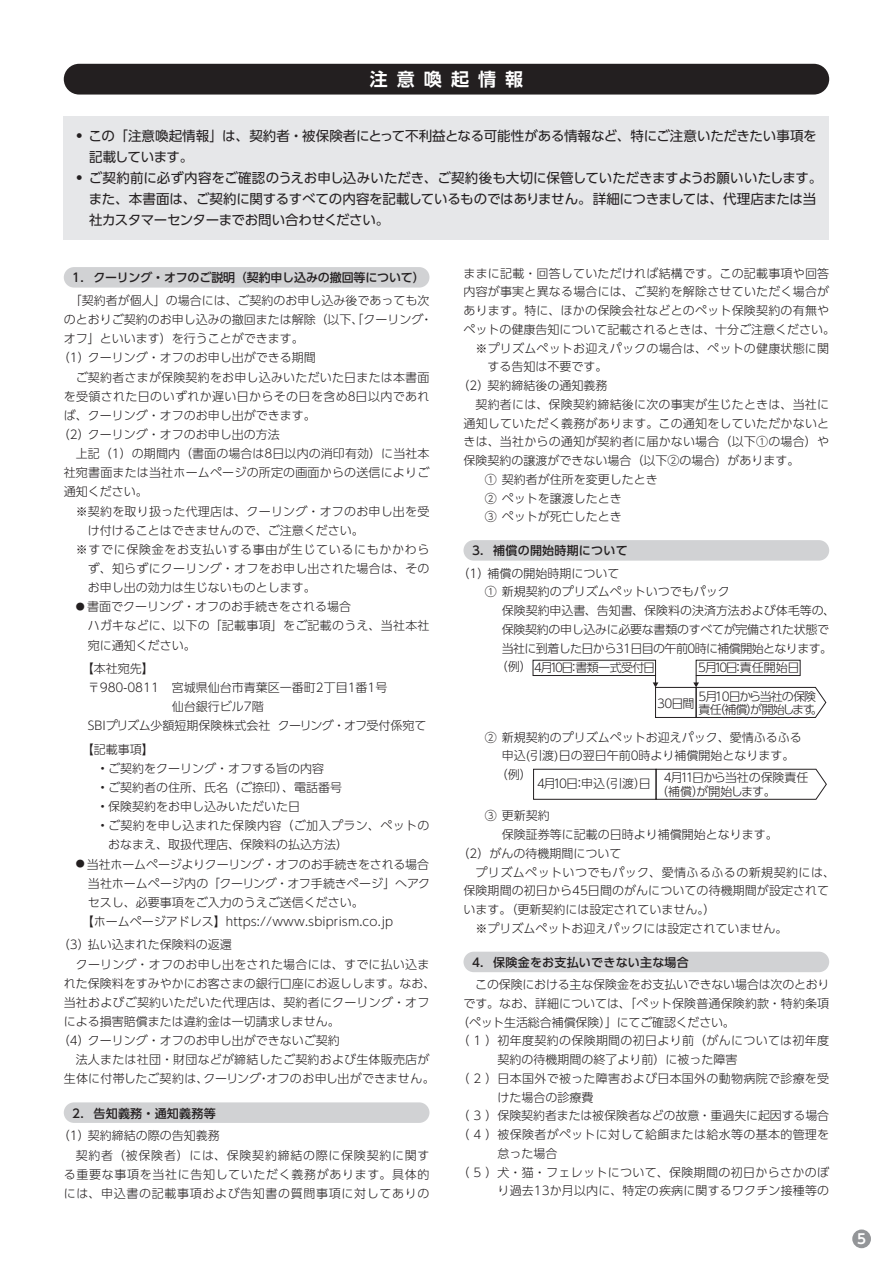
<style>
.page{position:relative;width:893px;height:1263px;background:#fff}
.page>*{position:absolute;margin:0;border:0;box-sizing:border-box;transform-origin:0 0}
.t1{font:700 18px "UD Shin Go Pr 6 N De";letter-spacing:.5em;color:#fff}
.t2{font:13.5px/21px "UD Shin Go Pro";letter-spacing:-.015em;color:#231f20}
.t3{font:700 13.5px "UD Shin Go NT Pro De";color:#fff}
.t4{font:300 12px/19.2px "UD Shin Go Pro";color:#231f20}
.t5{font:300 12px "UD Shin Go Pro";letter-spacing:.02em;color:#231f20}
.t6{font:300 12px "UD Shin Go Pro";letter-spacing:.025em;color:#231f20}
.t7{font:300 12px "UD Shin Go Pro";letter-spacing:.055em;color:#231f20}
.t8{font:300 12px "UD Shin Go Pro";letter-spacing:.03em;color:#231f20}
.t9{font:300 12px "UD Shin Go Pro";letter-spacing:.035em;color:#231f20}
.t10{font:500 12px "UD Shin Go Pro";letter-spacing:.02em;color:#231f20}
.t11{font:300 12px "UD Shin Go Pro";letter-spacing:-.05em;color:#231f20}
.t12{font:300 12px/13.5px "UD Shin Go Pro";letter-spacing:-.06em;color:#231f20}
.t13{font:500 12px "UD Shin Go Pro";letter-spacing:-.015em;color:#231f20}
.t14{font:300 12px "UD Shin Go Pro";letter-spacing:.06em;color:#231f20}
.t15{font:300 12px "UD Shin Go Pro";letter-spacing:-.025em;color:#231f20}
.t16{font:300 12px/13.5px "UD Shin Go Pro";letter-spacing:-.08em;color:#231f20}
.t17{font:300 12px "UD Shin Go Pro";letter-spacing:-.085em;color:#231f20}
.s1{font-weight:800}
.s2{font-size:9px}
</style>
<div class="page">
<div style="left:64px;top:64px;width:765px;height:31px;background:#231f20;border-radius:15px"></div>
<div style="left:64px;top:116px;width:765px;height:123px;background:#e6e7e9"></div>
<div style="left:64px;top:267px;width:365px;height:21px;background:#d1d2d4;border-radius:10px"></div>
<div style="left:64px;top:1102px;width:365px;height:21px;background:#d1d2d4;border-radius:10px"></div>
<div style="left:463px;top:540px;width:366px;height:21px;background:#d1d2d4;border-radius:10px"></div>
<div style="left:463px;top:952px;width:366px;height:20px;background:#d1d2d4;border-radius:10px"></div>
<div style="left:533px;top:660px;width:123px;height:16px;border:1px solid #231f20"></div>
<div style="left:655px;top:687px;width:41px;height:31px;border:1px solid #231f20"></div>
<svg style="left:653px;top:675px;width:5px;height:12px"></svg>
<svg style="left:693px;top:675px;width:133px;height:43px"></svg>
<div style="left:533px;top:769px;width:123px;height:30px;border:1px solid #231f20"></div>
<svg style="left:656px;top:769px;width:171px;height:31px"></svg>
<div style="left:852px;top:1229px;width:19px;height:19px;background:#939598;border-radius:50%"></div>
<h1 class="t1" style="left:370px;top:65px;width:155px">注意喚起情報</h1>
<p class="t2" style="left:89px;top:125px;width:729px;text-indent:-13px"><span class="s1">•</span> この「注意喚起情報」は、契約者・被保険者にとって不利益となる可能性がある情報など、特にご注意いただきたい事項を記載しています。</p>
<p class="t2" style="left:89px;top:167px;width:735px;text-indent:-12px"><span class="s1">•</span> ご契約前に必ず内容をご確認のうえお申し込みいただき、ご契約後も大切に保管していただきますようお願いいたします。また、本書面は、ご契約に関するすべての内容を記載しているものではありません。詳細につきましては、代理店または当社カスタマーセンターまでお問い合わせください。</p>
<p class="t13" style="left:72px;top:268px;width:354px">1. クーリング・オフのご説明（契約申し込みの撤回等について）</p>
<p class="t4" style="left:64px;top:290px;width:367px">　「契約者が個人」の場合には、ご契約のお申し込み後であっても次</p>
<p class="t4" style="left:64px;top:310px;width:370px">のとおりご契約のお申し込みの撤回または解除（以下、「クーリング・</p>
<p class="t4" style="left:64px;top:329px;width:241px">オフ」といいます）を行うことができます。</p>
<p class="t4" style="left:58px;top:348px;width:259px">（1）クーリング・オフのお申し出ができる期間</p>
<p class="t4" style="left:76px;top:367px;width:355px">ご契約者さまが保険契約をお申し込みいただいた日または本書面</p>
<p class="t8" style="left:64px;top:386px;width:367px">を受領された日のいずれか遅い日からその日を含め8日以内であれ</p>
<p class="t4" style="left:64px;top:405px;width:253px">ば、クーリング・オフのお申し出ができます。</p>
<p class="t4" style="left:58px;top:424px;width:223px">（2）クーリング・オフのお申し出の方法</p>
<p class="t4" style="left:76px;top:444px;width:355px">上記（1）の期間内（書面の場合は8日以内の消印有効）に当社本</p>
<p class="t4" style="left:64px;top:463px;width:367px">社宛書面または当社ホームページの所定の画面からの送信によりご</p>
<p class="t4" style="left:64px;top:482px;width:85px">通知ください。</p>
<p class="t5" style="left:76px;top:501px;width:355px">※契約を取り扱った代理店は、クーリング・オフのお申し出を受</p>
<p class="t4" style="left:88px;top:520px;width:277px">け付けることはできませんので、ご注意ください。</p>
<p class="t7" style="left:76px;top:540px;width:355px">※すでに保険金をお支払いする事由が生じているにもかかわら</p>
<p class="t5" style="left:88px;top:559px;width:343px">ず、知らずにクーリング・オフをお申し出された場合は、その</p>
<p class="t4" style="left:88px;top:578px;width:229px">お申し出の効力は生じないものとします。</p>
<p class="t4" style="left:88px;top:597px;width:343px;text-indent:-12px"><span class="s2">●</span> 書面でクーリング・オフのお手続きをされる場合<br>ハガキなどに、以下の「記載事項」をご記載のうえ、当社本社宛に通知ください。</p>
<p class="t4" style="left:82px;top:658px;width:73px">【本社宛先】</p>
<p class="t4" style="left:88px;top:677px;width:301px">〒980-0811 宮城県仙台市青葉区一番町2丁目1番1号</p>
<p class="t4" style="left:172px;top:697px;width:93px">仙台銀行ビル7階</p>
<p class="t4" style="left:88px;top:716px;width:340px">SBIプリズム少額短期保険株式会社 クーリング・オフ受付係宛て</p>
<p class="t4" style="left:82px;top:739px;width:73px">【記載事項】</p>
<p class="t4" style="left:85px;top:758px;width:241px">　 • ご契約をクーリング・オフする旨の内容</p>
<p class="t4" style="left:85px;top:777px;width:259px">　 • ご契約者の住所、氏名（ご捺印）、電話番号</p>
<p class="t4" style="left:85px;top:796px;width:217px">　 • 保険契約をお申し込みいただいた日</p>
<p class="t9" style="left:85px;top:816px;width:346px">　 • ご契約を申し込まれた保険内容（ご加入プラン、ペットの</p>
<p class="t4" style="left:108px;top:835px;width:241px">おなまえ、取扱代理店、保険料の払込方法）</p>
<p class="t4" style="left:76px;top:854px;width:355px"><span class="s2">●</span> 当社ホームページよりクーリング・オフのお手続きをされる場合</p>
<p class="t4" style="left:76px;top:873px;width:356px">　当社ホームページ内の「クーリング・オフ手続きページ」へアク</p>
<p class="t4" style="left:88px;top:892px;width:278px">セスし、必要事項をご入力のうえご送信ください。</p>
<p class="t4" style="left:82px;top:911px;width:313px">【ホームページアドレス】https://www.sbiprism.co.jp</p>
<p class="t4" style="left:58px;top:935px;width:175px">（3）払い込まれた保険料の返還</p>
<p class="t5" style="left:76px;top:954px;width:355px">クーリング・オフのお申し出をされた場合には、すでに払い込ま</p>
<p class="t4" style="left:64px;top:973px;width:373px">れた保険料をすみやかにお客さまの銀行口座にお返しします。なお、</p>
<p class="t4" style="left:64px;top:992px;width:367px">当社およびご契約いただいた代理店は、契約者にクーリング・オフ</p>
<p class="t4" style="left:64px;top:1011px;width:277px">による損害賠償または違約金は一切請求しません。</p>
<p class="t4" style="left:58px;top:1030px;width:283px">（4）クーリング・オフのお申し出ができないご契約</p>
<p class="t4" style="left:76px;top:1050px;width:355px">法人または社団・財団などが締結したご契約および生体販売店が</p>
<p class="t4" style="left:64px;top:1069px;width:372px">生体に付帯したご契約は、クーリング・オフのお申し出ができません。</p>
<p class="t10" style="left:72px;top:1103px;width:145px">2. 告知義務・通知義務等</p>
<p class="t4" style="left:58px;top:1126px;width:163px">（1）契約締結の際の告知義務</p>
<p class="t14" style="left:76px;top:1145px;width:355px">契約者（被保険者）には、保険契約締結の際に保険契約に関す</p>
<p class="t7" style="left:64px;top:1164px;width:367px">る重要な事項を当社に告知していただく義務があります。具体的</p>
<p class="t7" style="left:64px;top:1183px;width:367px">には、申込書の記載事項および告知書の質問事項に対してありの</p>
<p class="t5" style="left:463px;top:263px;width:367px">ままに記載・回答していただければ結構です。この記載事項や回答</p>
<p class="t4" style="left:463px;top:282px;width:367px">内容が事実と異なる場合には、ご契約を解除させていただく場合が</p>
<p class="t4" style="left:463px;top:301px;width:367px">あります。特に、ほかの保険会社などとのペット保険契約の有無や</p>
<p class="t4" style="left:463px;top:319px;width:373px">ペットの健康告知について記載されるときは、十分ご注意ください。</p>
<p class="t4" style="left:475px;top:338px;width:355px">※プリズムペットお迎えパックの場合は、ペットの健康状態に関</p>
<p class="t4" style="left:487px;top:357px;width:121px">する告知は不要です。</p>
<p class="t4" style="left:457px;top:375px;width:151px">（2）契約締結後の通知義務</p>
<p class="t5" style="left:475px;top:395px;width:355px">契約者には、保険契約締結後に次の事実が生じたときは、当社に</p>
<p class="t4" style="left:463px;top:413px;width:367px">通知していただく義務があります。この通知をしていただかないと</p>
<p class="t4" style="left:463px;top:432px;width:367px">きは、当社からの通知が契約者に届かない場合（以下①の場合）や</p>
<p class="t4" style="left:463px;top:450px;width:338px">保険契約の譲渡ができない場合（以下②の場合）があります。</p>
<p class="t4" style="left:485px;top:469px;width:175px">① 契約者が住所を変更したとき</p>
<p class="t4" style="left:485px;top:488px;width:139px">② ペットを譲渡したとき</p>
<p class="t4" style="left:485px;top:507px;width:139px">③ ペットが死亡したとき</p>
<p class="t10" style="left:472px;top:541px;width:157px">3. 補償の開始時期について</p>
<p class="t4" style="left:457px;top:563px;width:163px">（1）補償の開始時期について</p>
<p class="t4" style="left:485px;top:582px;width:247px">① 新規契約のプリズムペットいつでもパック</p>
<p class="t4" style="left:502px;top:600px;width:335px">保険契約申込書、告知書、保険料の決済方法および体毛等の、</p>
<p class="t15" style="left:502px;top:620px;width:329px">保険契約の申し込みに必要な書類のすべてが完備された状態で</p>
<p class="t11" style="left:502px;top:638px;width:332px">当社に到着した日から31日目の午前0時に補償開始となります。</p>
<p class="t17" style="left:496px;top:658px;width:161px">（例） 4月10日：書類一式受付日</p>
<p class="t11" style="left:698px;top:658px;width:103px">5月10日：責任開始日</p>
<p class="t4" style="left:657px;top:693px;width:39px">30日間</p>
<p class="t16" style="left:699px;top:689px;width:126px">5月10日から当社の保険責任（補償）が開始します。</p>
<p class="t4" style="left:485px;top:727px;width:319px">② 新規契約のプリズムペットお迎えパック、愛情ふるふる</p>
<p class="t4" style="left:502px;top:745px;width:294px">申込(引渡)日の翌日午前0時より補償開始となります。</p>
<p class="t4" style="left:496px;top:764px;width:37px">（例）</p>
<p class="t4" style="left:485px;top:806px;width:67px">③ 更新契約</p>
<p class="t4" style="left:502px;top:824px;width:278px">保険証券等に記載の日時より補償開始となります。</p>
<p class="t4" style="left:457px;top:843px;width:165px">（2）がんの待機期間について</p>
<p class="t9" style="left:475px;top:862px;width:361px">プリズムペットいつでもパック、愛情ふるふるの新規契約には、</p>
<p class="t4" style="left:463px;top:881px;width:367px">保険期間の初日から45日間のがんについての待機期間が設定されて</p>
<p class="t4" style="left:463px;top:899px;width:253px">います。（更新契約には設定されていません。）</p>
<p class="t4" style="left:475px;top:918px;width:314px">※プリズムペットお迎えパックには設定されていません。</p>
<p class="t10" style="left:472px;top:952px;width:218px">4. 保険金をお支払いできない主な場合</p>
<p class="t4" style="left:475px;top:974px;width:356px">この保険における主な保険金をお支払いできない場合は次のとおり</p>
<p class="t4" style="left:463px;top:993px;width:367px">です。なお、詳細については、「ペット保険普通保険約款・特約条項</p>
<p class="t4" style="left:457px;top:1012px;width:279px">（ペット生活総合補償保険）」にてご確認ください。</p>
<p class="t6" style="left:457px;top:1031px;width:373px">（ 1 ）初年度契約の保険期間の初日より前（がんについては初年度</p>
<p class="t4" style="left:497px;top:1049px;width:241px">契約の待機期間の終了より前）に被った障害</p>
<p class="t6" style="left:457px;top:1068px;width:373px">（ 2 ）日本国外で被った障害および日本国外の動物病院で診療を受</p>
<p class="t4" style="left:497px;top:1087px;width:97px">けた場合の診療費</p>
<p class="t4" style="left:457px;top:1106px;width:373px">（ 3 ）保険契約者または被保険者などの故意・重過失に起因する場合</p>
<p class="t6" style="left:457px;top:1125px;width:373px">（ 4 ）被保険者がペットに対して給餌または給水等の基本的管理を</p>
<p class="t4" style="left:497px;top:1143px;width:61px">怠った場合</p>
<p class="t8" style="left:457px;top:1162px;width:373px">（ 5 ）犬・猫・フェレットについて、保険期間の初日からさかのぼ</p>
<p class="t4" style="left:497px;top:1181px;width:333px">り過去13か月以内に、特定の疾病に関するワクチン接種等の</p>
<p class="t12" style="left:656px;top:771px;width:154px;text-indent:-119px">4月10日：申込（引渡）日 4月11日から当社の保険責任（補償）が開始します。</p>
<p class="t3" style="left:857px;top:1228px;width:10px">5</p>
</div>
